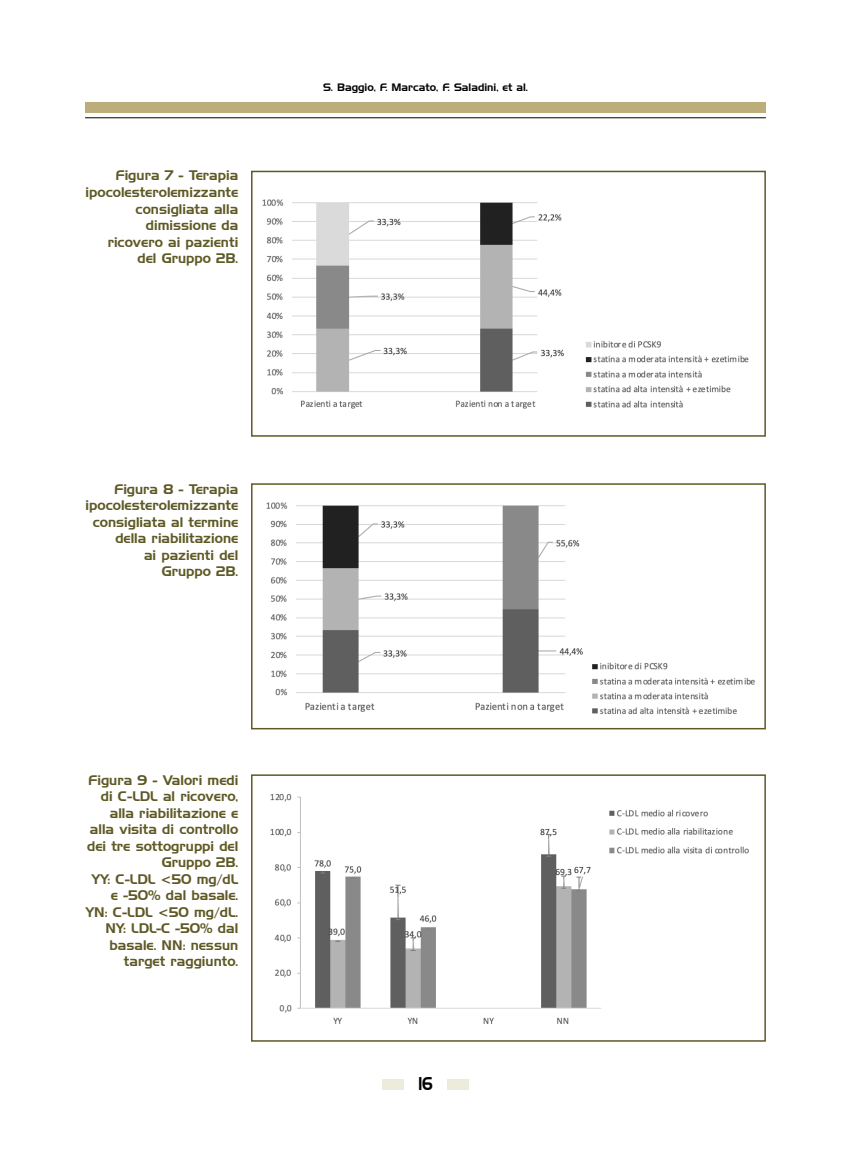
<style>
.page{position:relative;width:851px;height:1149px;background:#fff}
.page>*{position:absolute;margin:0;border:0;box-sizing:border-box;transform-origin:0 0}
.t1{font:18px "Handel Gothic BT";color:#000;scale:.8 1}
.t2{font:13.5px/16.5px "Handel Gothic BT";color:#5e5925;text-align:right}
.t3{font:10.5px "Handel Gothic BT";color:#000}
</style>
<div class="page">
<hr style="left:85px;top:117px;width:680px;height:1px;background:#000">
<div style="left:85px;top:102px;width:680px;height:11px;background:#bbae7b"></div>
<div style="left:382px;top:1078px;width:21px;height:11px;background:#edebdb"></div>
<div style="left:447px;top:1078px;width:21px;height:11px;background:#edebdb"></div>
<img style="left:270px;top:793px;width:479px;height:231px">
<div style="left:251px;top:774px;width:514px;height:267px;border:2px solid #5e5925"></div>
<img style="left:266px;top:502px;width:489px;height:212px">
<div style="left:251px;top:483px;width:514px;height:246px;border:2px solid #5e5925"></div>
<img style="left:262px;top:199px;width:487px;height:210px">
<div style="left:251px;top:171px;width:514px;height:265px;border:2px solid #5e5925"></div>
<p class="t2" style="left:86px;top:167px;width:154px">Figura 7 - Terapia ipocolesterolemizzante consigliata alla dimissione da<br>ricovero ai pazienti del Gruppo 2B.</p>
<p class="t3" style="left:323px;top:81px;width:206px">S. Baggio, F. Marcato, F. Saladini, et al.</p>
<p class="t2" style="left:86px;top:480px;width:154px">Figura 8 - Terapia ipocolesterolemizzante consigliata al termine della riabilitazione<br>ai pazienti del<br>Gruppo 2B.</p>
<p class="t2" style="left:86px;top:771px;width:154px">Figura 9 - Valori medi di C-LDL al ricovero, alla riabilitazione e alla visita di controllo dei tre sottogruppi del<br>Gruppo 2B.<br>YY: C-LDL &lt;50 mg/dL e -50% dal basale.<br>YN: C-LDL &lt;50 mg/dL.<br>NY: LDL-C -50% dal basale. NN: nessun target raggiunto.</p>
<h1 class="t1" style="left:418px;top:1072px;width:19px">16</h1>
</div>
